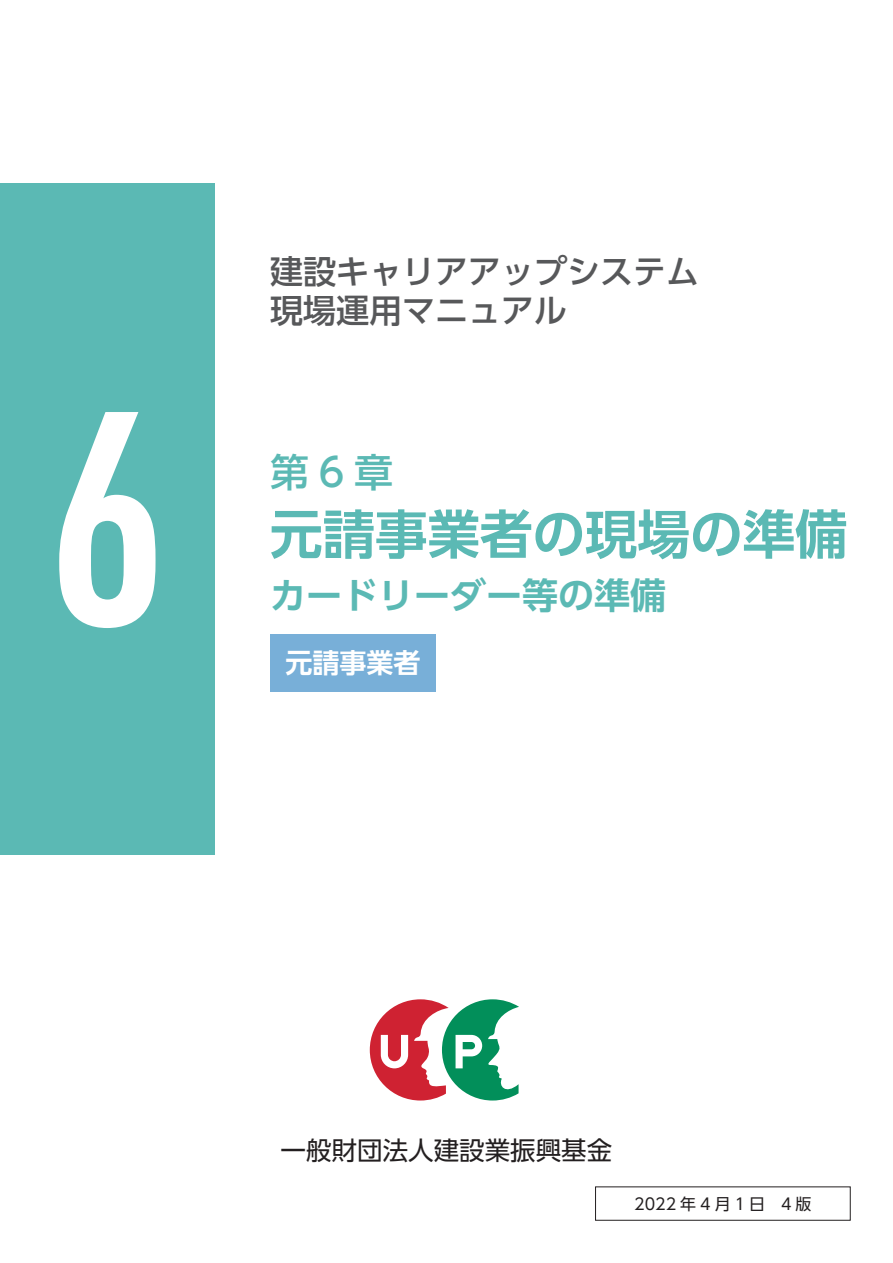
<style>
.page{position:relative;width:893px;height:1263px;background:#fff}
.page>*{position:absolute;margin:0;border:0;box-sizing:border-box;transform-origin:0 0}
.t1{font:700 condensed 300px "DIN Pro";color:#fff}
.t2{font:700 52.5px "UD Shin Go Pro De";color:#5bb9b4}
.t3{font:500 39px "UD Shin Go Pro";color:#5bb9b4}
.t4{font:700 36px "UD Shin Go Pro De";color:#5bb9b4}
.t5{font:500 33px/39px "UD Shin Go Pro";color:#57585a}
.t6{font:700 27px "UD Shin Go Pro De";color:#fff}
.t7{font:25.5px "UD Shin Go Pro";color:#231f20}
.t8{font:15.9px "UD Shin Go Pro";letter-spacing:.25em;color:#231f20}
</style>
<div class="page">
<div style="left:270px;top:634px;width:166px;height:58px;background:#78afd8"></div>
<div style="left:0;top:183px;width:215px;height:672px;background:#5bb9b4"></div>
<svg style="left:370px;top:999px;width:149px;height:101px"></svg>
<h1 class="t1" style="left:47px;top:337px;width:122px">6</h1>
<p class="t5" style="left:270px;top:251px;width:430px">建設キャリアアップシステム現場運用マニュアル</p>
<p class="t3" style="left:270px;top:440px;width:125px">第6章</p>
<h2 class="t2" style="left:270px;top:491px;width:579px">元請事業者の現場の準備</h2>
<p class="t4" style="left:270px;top:566px;width:397px">カードリーダー等の準備</p>
<p class="t6" style="left:285px;top:641px;width:137px">元請事業者</p>
<p class="t7" style="left:281px;top:1130px;width:333px">一般財団法人建設業振興基金</p>
<p class="t8" style="left:634px;top:1191px;width:179px">2022年4月1日　4版</p>
</div>
